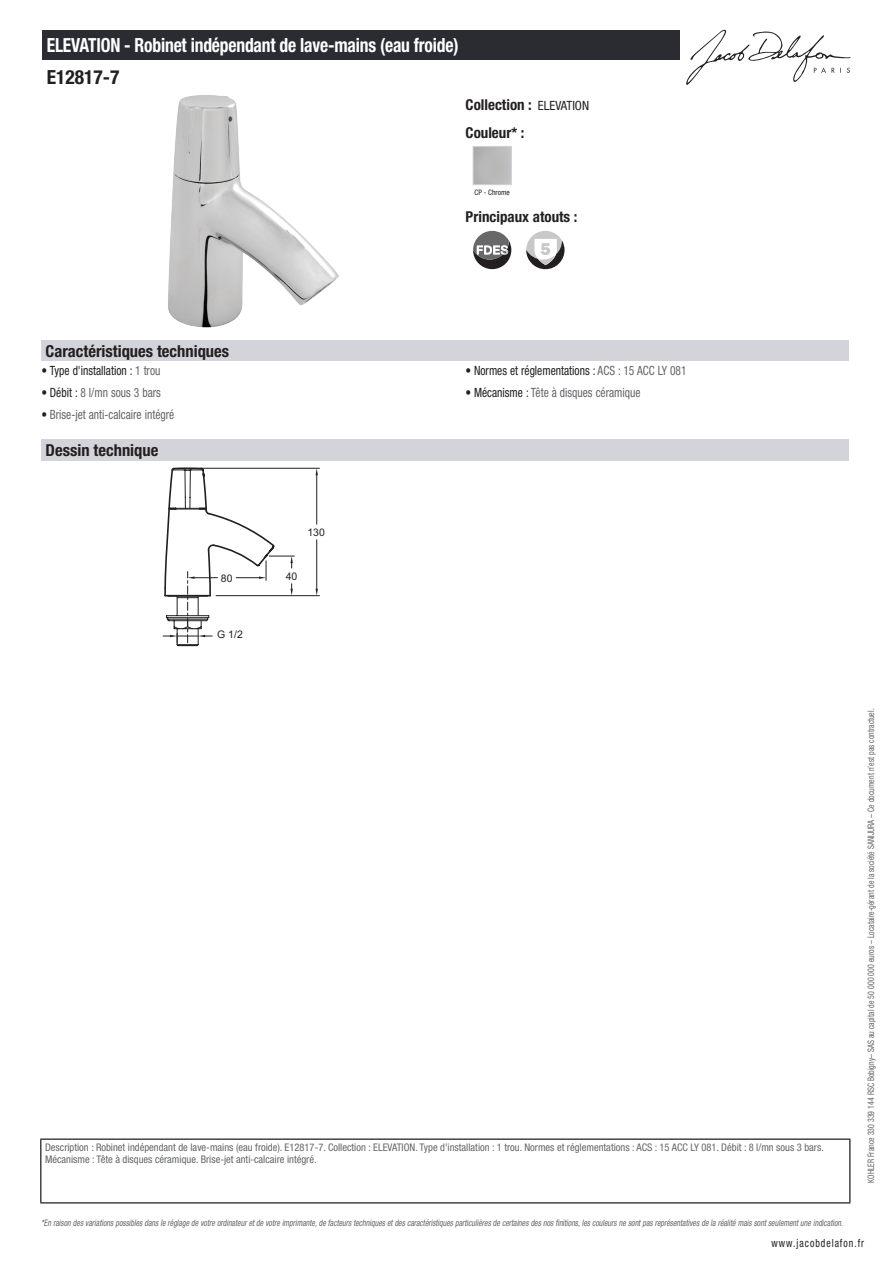
<style>
.page{position:relative;width:893px;height:1263px;background:#fff}
.page>*{position:absolute;margin:0;border:0;box-sizing:border-box;transform-origin:0 0}
.t1{font:700 condensed 19.5px "Helvetica Neue LT Std";letter-spacing:-.01em;color:#fff;scale:.9 1}
.t2{font:700 condensed 19.5px "Helvetica Neue LT Std";color:#231f20}
.t3{font:700 condensed 16.5px "Helvetica Neue LT Std";color:#231f20}
.t4{font:700 condensed 15px/27.8px "Helvetica Neue LT Std";color:#231f20}
.t5{font:condensed 12.75px "Helvetica Neue LT Std";color:#626568;scale:.9 1}
.t6{font:condensed 12.75px "Helvetica Neue LT Std";color:#231f20;scale:.9 1}
.t7{font:condensed 11.25px "Helvetica Neue LT Std";letter-spacing:.1em;color:#231f20;scale:.87 1}
.t8{font:condensed 10.5px/12px "Helvetica Neue LT Std";color:#626568}
.t9{font:10.5px "Arial";color:#231f20}
.t10{font:italic condensed 9px "Helvetica Neue LT Std";color:#626568;scale:.87 1}
.t11{font:condensed 9px "Helvetica Neue LT Std";color:#626568;scale:.87 1}
.t12{font:condensed 7.5px "Helvetica Neue LT Std";color:#231f20}
.s1{font-weight:400;font-size:12.75px}
.s2{color:#626568}
.s3{color:#231f20}
</style>
<div class="page">
<svg style="left:686px;top:30px;width:164px;height:55px"></svg>
<img style="left:168px;top:95px;width:171px;height:233px">
<div style="left:473px;top:146px;width:39px;height:39px;border:1px solid #d3d4da"></div>
<svg style="left:473px;top:231px;width:38px;height:38px"></svg>
<div style="left:526px;top:231px;width:38px;height:38px;background:#c7c8ca;border-radius:50%"></div>
<svg style="left:526px;top:239px;width:38px;height:30px"></svg>
<div style="left:41px;top:340px;width:808px;height:21px;background:#d3d4da"></div>
<div style="left:41px;top:440px;width:808px;height:21px;background:#d3d4da"></div>
<hr style="left:216px;top:595px;width:103px;height:1px;background:#231f20">
<hr style="left:200px;top:468px;width:119px;height:1px;background:#231f20">
<hr style="left:316px;top:540px;width:1px;height:49px;background:#231f20">
<hr style="left:316px;top:475px;width:1px;height:49px;background:#231f20">
<svg style="left:316px;top:589px;width:2px;height:7px"></svg>
<svg style="left:316px;top:468px;width:2px;height:7px"></svg>
<svg style="left:163px;top:467px;width:131px;height:179px"></svg>
<div style="left:43px;top:30px;width:637px;height:30px;background:#2a2c32"></div>
<hr style="left:40px;top:1138px;width:810px;height:2px;background:#040503">
<hr style="left:40px;top:1140px;width:1px;height:62px;background:#040503">
<hr style="left:849px;top:1140px;width:1px;height:62px;background:#040503">
<hr style="left:40px;top:1202px;width:810px;height:1px;background:#040503">
<h1 class="t1" style="left:47px;top:33px;width:459px">ELEVATION - Robinet indépendant de lave-mains (eau froide)</h1>
<h1 class="t2" style="left:47px;top:65px;width:74px">E12817-7</h1>
<h3 class="t4" style="left:466px;top:90px;width:125px">Collection : <span class="s1">ELEVATION<br></span>Couleur* :</h3>
<p class="t12" style="left:474px;top:188px;width:37px">CP - Chrome</p>
<h3 class="t4" style="left:466px;top:203px;width:113px">Principaux atouts :</h3>
<h2 class="t3" style="left:46px;top:341px;width:185px">Caractéristiques techniques</h2>
<h3 class="t6" style="left:41px;top:363px;width:134px">• Type d'installation : <span class="s2">1 trou</span></h3>
<h3 class="t6" style="left:466px;top:363px;width:247px">• Normes et réglementations : <span class="s2">ACS : 15 ACC LY 081</span></h3>
<h3 class="t5" style="left:41px;top:385px;width:134px"><span class="s3">• Débit :</span> 8 l/mn sous 3 bars</h3>
<h3 class="t5" style="left:466px;top:385px;width:196px"><span class="s3">• Mécanisme :</span> Tête à disques céramique</h3>
<h3 class="t5" style="left:41px;top:407px;width:149px"><span class="s3">•</span> Brise-jet anti-calcaire intégré</h3>
<h2 class="t3" style="left:46px;top:440px;width:114px">Dessin technique</h2>
<p class="t9" style="left:307px;top:525px;width:19px">130</p>
<p class="t9" style="left:221px;top:571px;width:13px">80</p>
<p class="t9" style="left:286px;top:569px;width:13px">40</p>
<p class="t9" style="left:217px;top:628px;width:27px">G 1/2</p>
<p class="t8" style="left:45px;top:1141px;width:780px">Description : Robinet indépendant de lave-mains (eau froide). E12817-7. Collection : ELEVATION. Type d'installation : 1 trou. Normes et réglementations : ACS : 15 ACC LY 081. Débit : 8 l/mn sous 3 bars.<br>Mécanisme : Tête à disques céramique. Brise-jet anti-calcaire intégré.</p>
<p class="t11" style="left:866px;top:1183px;width:547px;rotate:-90deg">KOHLER France 330 339 144 RSC Bobigny– SAS au capital de 50 000 000 euros – Locataire-gérant de la société SANIJURA – Ce document n’est pas contractuel.</p>
<p class="t10" style="left:41px;top:1217px;width:925px">*En raison desvariationspossiblesdansle réglage de votre ordinateuretde votre imprimante,de facteurstechniquesetdescaractéristiquesparticulièresde certainesdesnosfinitions,lescouleursne sontpasreprésentativesde la réalité maissontseulementune indication.</p>
<p class="t7" style="left:772px;top:1237px;width:108px">www.jacobdelafon.fr</p>
</div>
